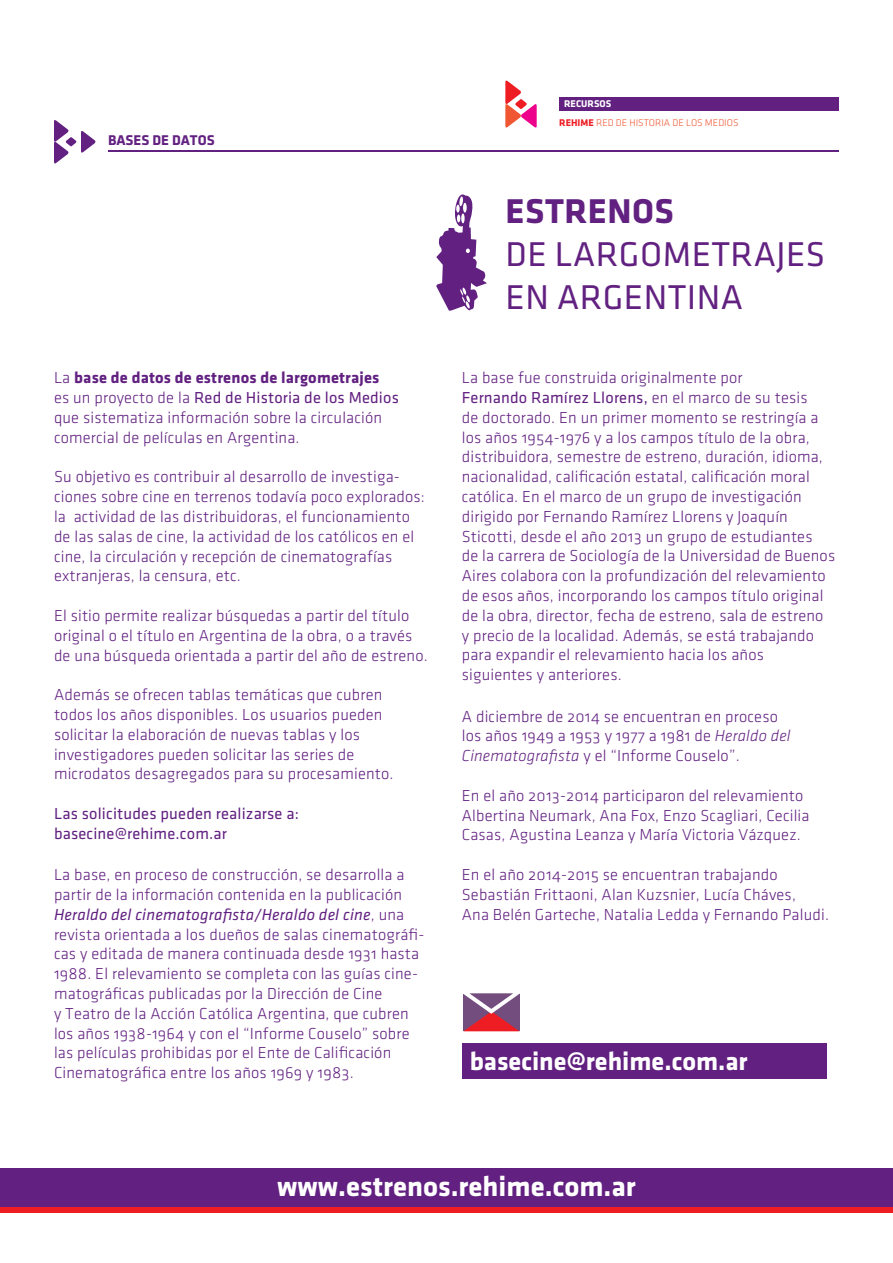
<style>
.page{position:relative;width:893px;height:1263px;background:#fff}
.page>*{position:absolute;margin:0;border:0;box-sizing:border-box;transform-origin:0 0}
.t1{font:35.7px/42.8px "Klavika Regular TF";letter-spacing:.015em;color:#622181}
.t2{font:700 35.7px "Klavika";letter-spacing:.015em;color:#622181}
.t3{font:700 28.95px "Klavika";color:#fff}
.t4{font:700 26.4px "Klavika";color:#fff}
.t5{font:16.5px/19.8px "Klavika Light OSF";letter-spacing:.01em;color:#622181}
.t6{font:16.5px/19.8px "Klavika Regular TF";letter-spacing:.01em;color:#622181}
.t7{font:italic 16.5px "Klavika";letter-spacing:.01em;color:#622181}
.t8{font:700 16.5px "Klavika";letter-spacing:.01em;color:#622181}
.t9{font:700 14.7px "Klavika";color:#622181}
.t10{font:10.05px "Klavika Light OSF";color:#f05632}
.t11{font:700 10.05px "Klavika";color:#fff}
.s1{font-family:"Klavika Light OSF";font-weight:400}
.s2{font-family:"Klavika Light OSF"}
.s3{font-family:"Klavika Light OSF";font-style:normal}
.s4{font-family:"Klavika";font-weight:700;color:#ee1d23}
.s5{font-family:"Klavika";font-weight:300;font-style:italic}
</style>
<div class="page">
<svg style="left:436px;top:194px;width:51px;height:117px"></svg>
<div style="left:462px;top:1043px;width:365px;height:35px;background:#622181"></div>
<svg style="left:463px;top:993px;width:57px;height:38px;background:#a25677"></svg>
<hr style="left:108px;top:150px;width:731px;height:1px;background:#622181">
<svg style="left:54px;top:120px;width:42px;height:44px"></svg>
<div style="left:559px;top:97px;width:280px;height:14px;background:#622181"></div>
<svg style="left:505px;top:80px;width:32px;height:48px"></svg>
<div style="left:0;top:1195px;width:893px;height:18px;background:#ee1d23"></div>
<div style="left:0;top:1168px;width:893px;height:39px;background:#622181"></div>
<p class="t11" style="left:564px;top:98px;width:31px">RECURSOS</p>
<p class="t9" style="left:108px;top:132px;width:91px">BASES DE DATOS</p>
<p class="t8" style="left:54px;top:369px;width:327px"><span class="s1">La</span> base de datos de estrenos de largometrajes</p>
<p class="t6" style="left:54px;top:388px;width:346px"><span class="s2">es un proyecto de la</span> Red de Historia de los Medios</p>
<p class="t5" style="left:54px;top:408px;width:330px">que sistematiza información sobre la circulación comercial de películas en Argentina.</p>
<p class="t5" style="left:54px;top:467px;width:372px">Su objetivo es contribuir al desarrollo de investiga&shy;ciones sobre cine en terrenos todavía poco explorados: la actividad de las distribuidoras, el funcionamiento de las salas de cine, la actividad de los católicos en el cine, la circulación y recepción de cinematografías extranjeras, la censura, etc.</p>
<p class="t5" style="left:54px;top:606px;width:375px">El sitio permite realizar búsquedas a partir del título original o el título en Argentina de la obra, o a través de una búsqueda orientada a partir del año de estreno.</p>
<p class="t5" style="left:54px;top:685px;width:341px">Además se ofrecen tablas temáticas que cubren todos los años disponibles. Los usuarios pueden solicitar la elaboración de nuevas tablas y los investigadores pueden solicitar las series de microdatos desagregados para su procesamiento.</p>
<p class="t6" style="left:54px;top:804px;width:246px">Las solicitudes pueden realizarse a: basecine@rehime.com.ar</p>
<p class="t5" style="left:54px;top:865px;width:352px">La base, en proceso de construcción, se desarrolla a partir de la información contenida en la publicación</p>
<p class="t7" style="left:54px;top:906px;width:352px">Heraldo del cinematografista/Heraldo del cine<span class="s3">, una</span></p>
<p class="t5" style="left:54px;top:924px;width:372px">revista orientada a los dueños de salas cinematográfi&shy;cas y editada de manera continuada desde 1931 hasta 1988. El relevamiento se completa con las guías cine&shy;matográficas publicadas por la Dirección de Cine<br>y Teatro de la Acción Católica Argentina, que cubren los años 1938-1964 y con el “Informe Couselo” sobre las películas prohibidas por el Ente de Calificación Cinematográfica entre los años 1969 y 1983.</p>
<p class="t10" style="left:559px;top:117px;width:181px"><span class="s4">REHIME</span> RED DE HISTORIA DE LOS MEDIOS</p>
<h1 class="t2" style="left:506px;top:192px;width:170px">Estrenos</h1>
<h1 class="t1" style="left:506px;top:233px;width:321px">de largometrajes en Argentina</h1>
<p class="t5" style="left:462px;top:368px;width:282px">La base fue construida originalmente por</p>
<p class="t6" style="left:462px;top:388px;width:347px">Fernando Ramírez Llorens, <span class="s2">en el marco de su tesis</span></p>
<p class="t5" style="left:462px;top:408px;width:375px">de doctorado. En un primer momento se restringía a los años 1954-1976 y a los campos título de la obra, distribuidora, semestre de estreno, duración, idioma, nacionalidad, calificación estatal, calificación moral católica. En el marco de un grupo de investigación dirigido por Fernando Ramírez Llorens y Joaquín Sticotti, desde el año 2013 un grupo de estudiantes<br>de la carrera de Sociología de la Universidad de Buenos Aires colabora con la profundización del relevamiento de esos años, incorporando los campos título original de la obra, director, fecha de estreno, sala de estreno<br>y precio de la localidad. Además, se está trabajando para expandir el relevamiento hacia los años siguientes y anteriores.</p>
<p class="t5" style="left:462px;top:706px;width:330px">A diciembre de 2014 se encuentran en proceso los años 1949 a 1953 y 1977 a 1981 de <span class="s5">Heraldo del<br>Cinematografista</span> y el “Informe Couselo”.</p>
<p class="t5" style="left:462px;top:786px;width:349px">En el año 2013-2014 participaron del relevamiento<br>Albertina Neumark, Ana Fox, Enzo Scagliari, Cecilia<br>Casas, Agustina Leanza y María Victoria Vázquez.</p>
<p class="t5" style="left:462px;top:865px;width:369px">En el año 2014-2015 se encuentran trabajando<br>Sebastián Frittaoni, Alan Kuzsnier, Lucía Cháves,<br>Ana Belén Garteche, Natalia Ledda y Fernando Paludi.</p>
<h3 class="t4" style="left:470px;top:1046px;width:279px">basecine@rehime.com.ar</h3>
<h2 class="t3" style="left:277px;top:1170px;width:360px">www.estrenos.rehime.com.ar</h2>
</div>
